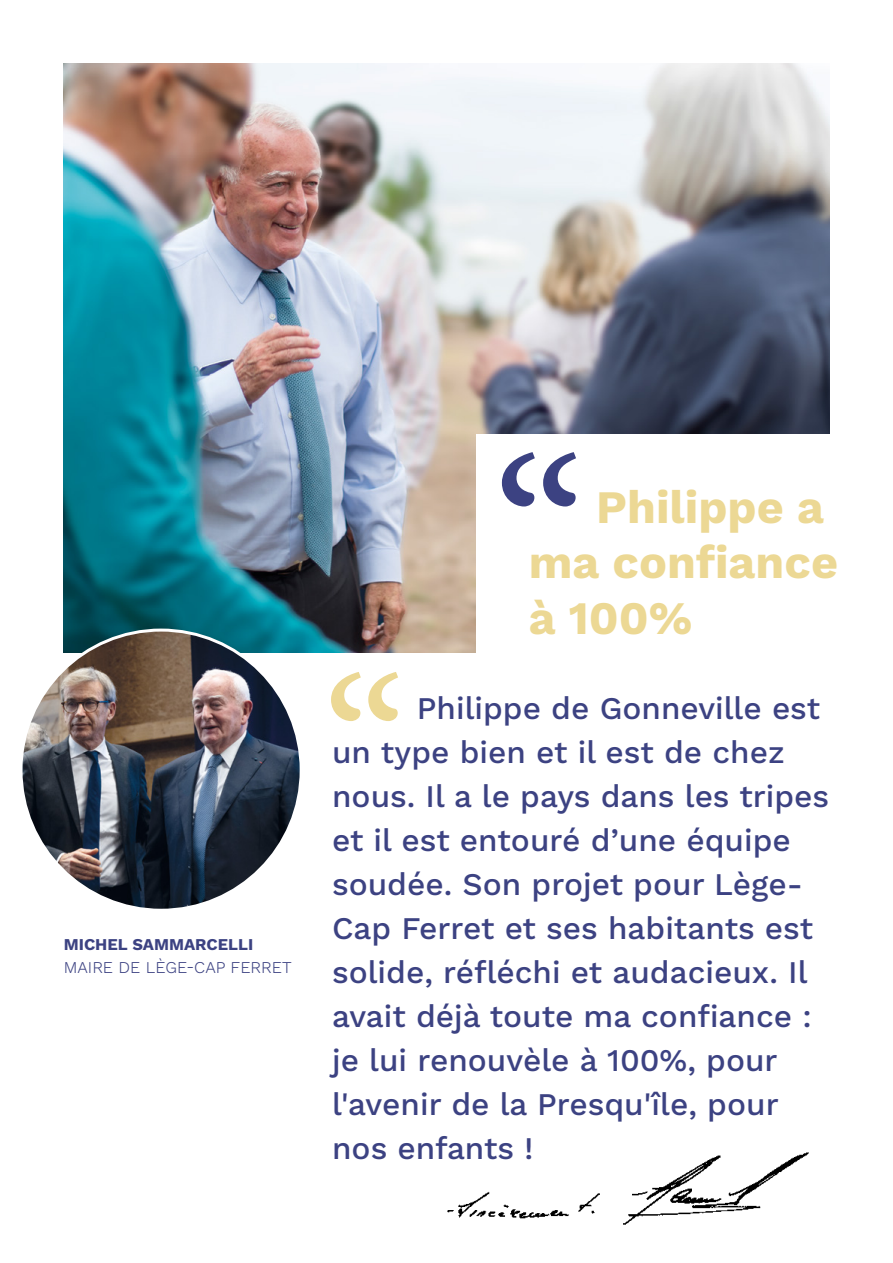
<style>
.page{position:relative;width:893px;height:1263px;background:#fff}
.page>*{position:absolute;margin:0;border:0;box-sizing:border-box;transform-origin:0 0}
.t1{font:235.5px "Minion Pro";color:#3c4282}
.t2{font:213px "Minion Pro";color:#ecd894}
.t3{font:700 46.5px/55.8px "Work Sans";color:#ecd894;text-align:right}
.t4{font:500 31.5px/44px "Work Sans";color:#3c4282}
.t5{font:300 16.5px "Work Sans";color:#3c4282}
.t6{font:700 16.5px "Work Sans";color:#3c4282}
</style>
<div class="page">
<img style="left:64px;top:64px;width:765px;height:588px">
<div style="left:476px;top:434px;width:387px;height:235px;background:#fff"></div>
<img style="left:21px;top:630px;width:280px;height:280px;border-radius:140px">
<img style="left:623px;top:1152px;width:186px;height:73px">
<img style="left:447px;top:1191px;width:153px;height:28px">
<p class="t6" style="left:64px;top:934px;width:191px">MICHEL SAMMARCELLI</p>
<p class="t5" style="left:64px;top:958px;width:229px">MAIRE DE LÈGE-CAP FERRET</p>
<h1 class="t1" style="left:492px;top:388px;width:95px">“</h1>
<h3 class="t3" style="left:529px;top:481px;width:311px">Philippe a ma confiance</h3>
<h3 class="t3" style="left:529px;top:593px;width:165px">à 100%</h3>
<h2 class="t2" style="left:322px;top:614px;width:86px">“</h2>
<p class="t4" style="left:332px;top:688px;width:499px;text-indent:85px">Philippe de Gonneville est un type bien et il est de chez nous. Il a le pays dans les tripes et il est entouré d’une équipe soudée. Son projet pour Lège-<br>Cap Ferret et ses habitants est solide, réfléchi et audacieux. Il avait déjà toute ma confiance : je lui renouvèle à 100%, pour l'avenir de la Presqu'île, pour nos enfants !</p>
</div>
